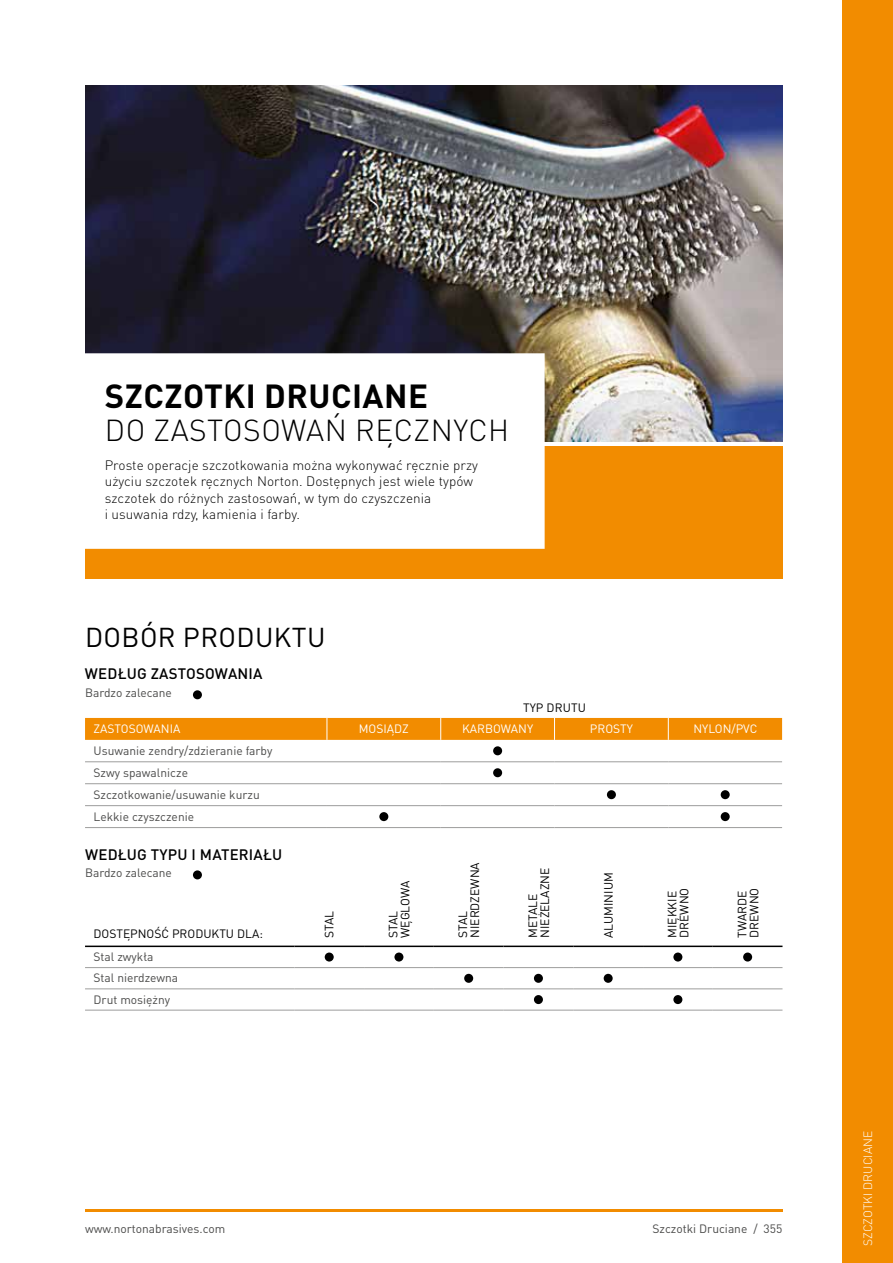
<style>
.page{position:relative;width:893px;height:1263px;background:#fff}
.page>*{position:absolute;margin:0;border:0;box-sizing:border-box;transform-origin:0 0}
.t1{font:700 33px "DIN Pro";letter-spacing:.015em;color:#000}
.t2{font:300 30px "DIN Pro";letter-spacing:.015em;color:#000}
.t3{font:27px "DIN Pro";letter-spacing:.015em;color:#000}
.t4{font:500 15px "DIN Pro";letter-spacing:.015em;color:#000}
.t5{font:300 13.5px/16.5px "DIN Pro";letter-spacing:.005em;color:#000}
.t6{font:12px/21.9px "DIN Pro";color:#4a4a49}
.t7{font:12px/12px "DIN Pro";color:#000}
.t8{font:12px "DIN Pro";color:#fff}
.t9{font:300 12px "DIN Pro";color:#fff}
</style>
<div class="page">
<hr style="left:85px;top:1209px;width:697px;height:3px;background:#f28c00">
<div style="left:842px;top:0;width:51px;height:1263px;background:#f28c00"></div>
<hr style="left:294px;top:967px;width:70px;height:1px;background:#9d9d9c">
<hr style="left:364px;top:967px;width:70px;height:1px;background:#9d9d9c">
<hr style="left:434px;top:967px;width:70px;height:1px;background:#9d9d9c">
<hr style="left:504px;top:967px;width:69px;height:1px;background:#9d9d9c">
<hr style="left:573px;top:967px;width:70px;height:1px;background:#9d9d9c">
<hr style="left:643px;top:967px;width:70px;height:1px;background:#9d9d9c">
<hr style="left:713px;top:967px;width:69px;height:1px;background:#9d9d9c">
<hr style="left:294px;top:988px;width:70px;height:1px;background:#9d9d9c">
<hr style="left:364px;top:988px;width:70px;height:1px;background:#9d9d9c">
<hr style="left:434px;top:988px;width:70px;height:1px;background:#9d9d9c">
<hr style="left:504px;top:988px;width:69px;height:1px;background:#9d9d9c">
<hr style="left:573px;top:988px;width:70px;height:1px;background:#9d9d9c">
<hr style="left:643px;top:988px;width:70px;height:1px;background:#9d9d9c">
<hr style="left:713px;top:988px;width:69px;height:1px;background:#9d9d9c">
<hr style="left:85px;top:1010px;width:209px;height:1px;background:#9d9d9c">
<hr style="left:294px;top:1010px;width:70px;height:1px;background:#9d9d9c">
<hr style="left:364px;top:1010px;width:70px;height:1px;background:#9d9d9c">
<hr style="left:434px;top:1010px;width:70px;height:1px;background:#9d9d9c">
<hr style="left:504px;top:1010px;width:69px;height:1px;background:#9d9d9c">
<hr style="left:573px;top:1010px;width:70px;height:1px;background:#9d9d9c">
<hr style="left:643px;top:1010px;width:70px;height:1px;background:#9d9d9c">
<hr style="left:713px;top:1010px;width:69px;height:1px;background:#9d9d9c">
<hr style="left:294px;top:945px;width:70px;height:2px;background:#000">
<hr style="left:364px;top:945px;width:70px;height:2px;background:#000">
<hr style="left:434px;top:945px;width:70px;height:2px;background:#000">
<hr style="left:504px;top:945px;width:69px;height:2px;background:#000">
<hr style="left:573px;top:945px;width:70px;height:2px;background:#000">
<hr style="left:643px;top:945px;width:70px;height:2px;background:#000">
<hr style="left:713px;top:945px;width:69px;height:2px;background:#000">
<hr style="left:85px;top:945px;width:209px;height:2px;background:#000">
<hr style="left:85px;top:967px;width:209px;height:1px;background:#9d9d9c">
<hr style="left:85px;top:988px;width:209px;height:1px;background:#9d9d9c">
<div style="left:325px;top:952px;width:9px;height:9px;background:#000;border-radius:50%"></div>
<div style="left:394px;top:952px;width:9px;height:9px;background:#000;border-radius:50%"></div>
<div style="left:673px;top:952px;width:9px;height:9px;background:#000;border-radius:50%"></div>
<div style="left:743px;top:952px;width:9px;height:9px;background:#000;border-radius:50%"></div>
<div style="left:464px;top:974px;width:9px;height:9px;background:#000;border-radius:50%"></div>
<div style="left:534px;top:974px;width:9px;height:9px;background:#000;border-radius:50%"></div>
<div style="left:604px;top:974px;width:9px;height:9px;background:#000;border-radius:50%"></div>
<div style="left:534px;top:995px;width:9px;height:9px;background:#000;border-radius:50%"></div>
<div style="left:673px;top:995px;width:9px;height:9px;background:#000;border-radius:50%"></div>
<div style="left:85px;top:446px;width:697px;height:133px;background:#f28c00"></div>
<img style="left:85px;top:85px;width:697px;height:356px">
<div style="left:85px;top:353px;width:460px;height:196px;background:#fff"></div>
<div style="left:193px;top:690px;width:9px;height:9px;background:#000;border-radius:50%"></div>
<hr style="left:85px;top:761px;width:242px;height:1px;background:#9d9d9c">
<hr style="left:327px;top:761px;width:114px;height:1px;background:#9d9d9c">
<hr style="left:441px;top:761px;width:113px;height:1px;background:#9d9d9c">
<hr style="left:554px;top:761px;width:114px;height:1px;background:#9d9d9c">
<hr style="left:668px;top:761px;width:114px;height:1px;background:#9d9d9c">
<hr style="left:85px;top:783px;width:242px;height:1px;background:#9d9d9c">
<hr style="left:327px;top:783px;width:114px;height:1px;background:#9d9d9c">
<hr style="left:441px;top:783px;width:113px;height:1px;background:#9d9d9c">
<hr style="left:554px;top:783px;width:114px;height:1px;background:#9d9d9c">
<hr style="left:668px;top:783px;width:114px;height:1px;background:#9d9d9c">
<hr style="left:85px;top:805px;width:242px;height:1px;background:#9d9d9c">
<hr style="left:327px;top:805px;width:114px;height:1px;background:#9d9d9c">
<hr style="left:441px;top:805px;width:113px;height:1px;background:#9d9d9c">
<hr style="left:554px;top:805px;width:114px;height:1px;background:#9d9d9c">
<hr style="left:668px;top:805px;width:114px;height:1px;background:#9d9d9c">
<hr style="left:85px;top:827px;width:242px;height:1px;background:#9d9d9c">
<hr style="left:327px;top:827px;width:114px;height:1px;background:#9d9d9c">
<hr style="left:441px;top:827px;width:113px;height:1px;background:#9d9d9c">
<hr style="left:554px;top:827px;width:114px;height:1px;background:#9d9d9c">
<hr style="left:668px;top:827px;width:114px;height:1px;background:#9d9d9c">
<div style="left:85px;top:718px;width:697px;height:22px;background:#f28c00"></div>
<div style="left:493px;top:746px;width:9px;height:9px;background:#000;border-radius:50%"></div>
<div style="left:493px;top:768px;width:9px;height:9px;background:#000;border-radius:50%"></div>
<div style="left:607px;top:790px;width:9px;height:9px;background:#000;border-radius:50%"></div>
<div style="left:721px;top:790px;width:9px;height:9px;background:#000;border-radius:50%"></div>
<div style="left:379px;top:812px;width:9px;height:9px;background:#000;border-radius:50%"></div>
<div style="left:721px;top:812px;width:9px;height:9px;background:#000;border-radius:50%"></div>
<div style="left:193px;top:870px;width:9px;height:9px;background:#000;border-radius:50%"></div>
<h1 class="t1" style="left:105px;top:374px;width:325px">SZCZOTKI DRUCIANE</h1>
<h2 class="t2" style="left:105px;top:410px;width:406px">DO ZASTOSOWAŃ RĘCZNYCH</h2>
<p class="t5" style="left:105px;top:456px;width:375px">Proste operacje szczotkowania można wykonywać ręcznie przy użyciu szczotek ręcznych Norton. Dostępnych jest wiele typów szczotek do różnych zastosowań, w tym do czyszczenia<br>i usuwania rdzy, kamienia i farby.</p>
<h3 class="t3" style="left:85px;top:618px;width:242px">DOBÓR PRODUKTU</h3>
<p class="t4" style="left:85px;top:664px;width:179px">WEDŁUG ZASTOSOWANIA</p>
<p class="t6" style="left:85px;top:681px;width:88px">Bardzo zalecane</p>
<p class="t7" style="left:523px;top:701px;width:65px">TYP DRUTU</p>
<p class="t8" style="left:94px;top:721px;width:88px">ZASTOSOWANIA</p>
<p class="t8" style="left:359px;top:721px;width:52px">MOSIĄDZ</p>
<p class="t8" style="left:462px;top:721px;width:73px">KARBOWANY</p>
<p class="t8" style="left:590px;top:721px;width:45px">PROSTY</p>
<p class="t8" style="left:693px;top:721px;width:65px">NYLON/PVC</p>
<p class="t6" style="left:94px;top:740px;width:180px">Usuwanie zendry/zdzieranie farby<br>Szwy spawalnicze<br>Szczotkowanie/usuwanie kurzu<br>Lekkie czyszczenie</p>
<p class="t4" style="left:85px;top:845px;width:199px">WEDŁUG TYPU I MATERIAŁU</p>
<p class="t6" style="left:85px;top:861px;width:88px">Bardzo zalecane</p>
<p class="t7" style="left:456px;top:938px;width:77px;rotate:-90deg">STAL<br>NIERDZEWNA</p>
<p class="t7" style="left:526px;top:938px;width:72px;rotate:-90deg">METALE<br>NIEŻELAZNE</p>
<p class="t7" style="left:602px;top:938px;width:67px;rotate:-90deg">ALUMINIUM</p>
<p class="t7" style="left:387px;top:938px;width:58px;rotate:-90deg">STAL<br>WĘGLOWA</p>
<p class="t7" style="left:666px;top:938px;width:51px;rotate:-90deg">MIĘKKIE<br>DREWNO</p>
<p class="t7" style="left:736px;top:938px;width:51px;rotate:-90deg">TWARDE<br>DREWNO</p>
<p class="t7" style="left:323px;top:938px;width:29px;rotate:-90deg">STAL</p>
<p class="t7" style="left:94px;top:927px;width:171px">DOSTĘPNOŚĆ PRODUKTU DLA:</p>
<p class="t6" style="left:94px;top:945px;width:86px;line-height:21.3px">Stal zwykła<br>Stal nierdzewna<br>Drut mosiężny</p>
<p class="t6" style="left:85px;top:1217px;width:142px">www.nortonabrasives.com</p>
<p class="t6" style="left:652px;top:1217px;width:131px">Szczotki Druciane / 355</p>
<p class="t9" style="left:859px;top:1246px;width:116px;rotate:-90deg">SZCZOTKI DRUCIANE</p>
</div>
